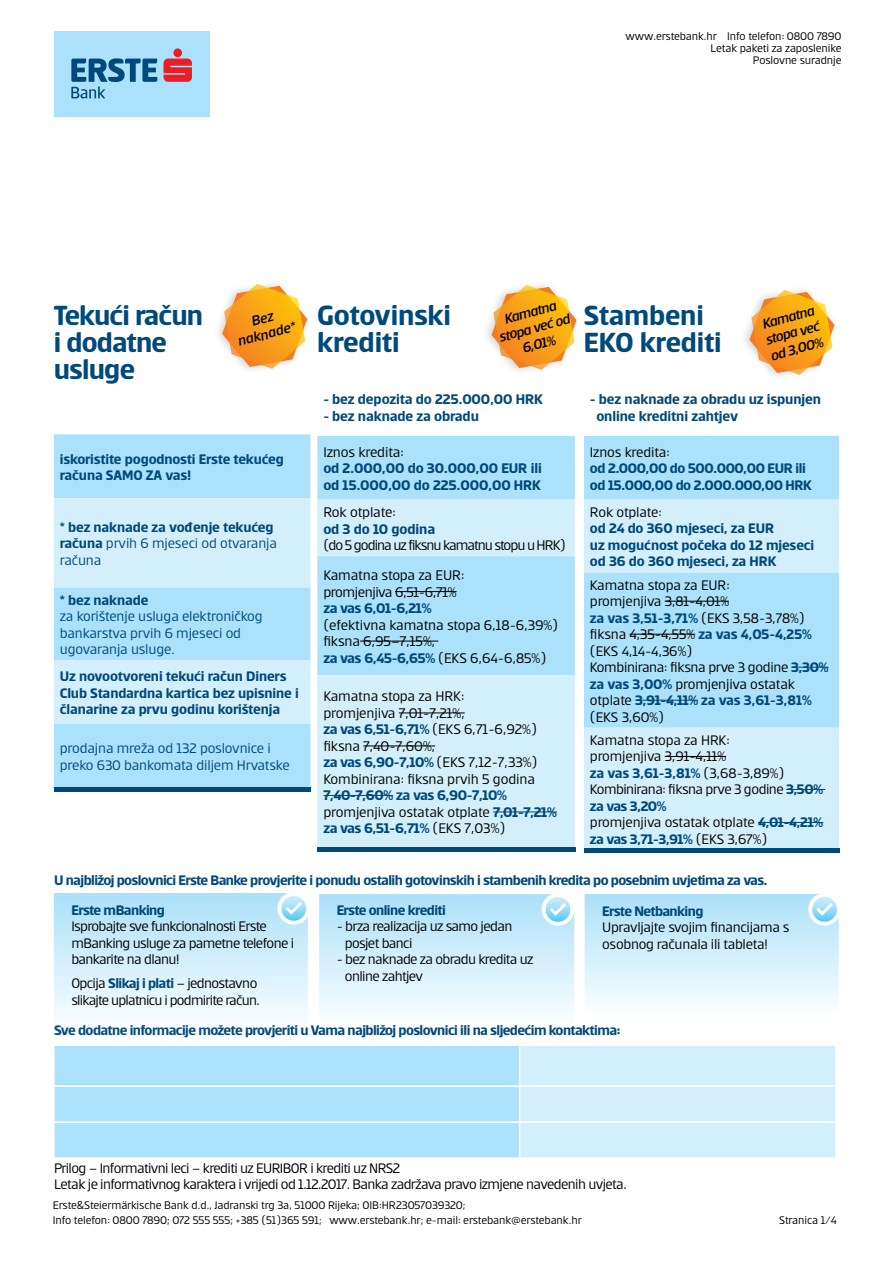
<style>
.page{position:relative;width:893px;height:1263px;background:#fff}
.page>*{position:absolute;margin:0;border:0;box-sizing:border-box;transform-origin:0 0}
.t1{font:700 30.3px/27.3px "Erste";letter-spacing:-.015em;color:#00497c}
.t2{font:700 30px/27px "Erste";letter-spacing:-.025em;color:#00497c}
.t3{font:15.15px/16.5px "Erste";letter-spacing:-.015em;color:#000}
.t4{font:700 15.15px/16.5px "Erste";letter-spacing:-.01em;color:#00497c}
.t5{font:700 15.15px/16.5px "Erste";letter-spacing:-.03em;color:#00497c}
.t6{font:15.15px/30px "Erste";letter-spacing:-.065em;color:#000}
.t7{font:15px/16.5px "Erste";letter-spacing:-.015em;color:#000}
.t8{font:15px/16.5px "Erste";letter-spacing:-.04em;color:#000}
.t9{font:700 15px/16.5px "Erste";letter-spacing:-.03em;color:#00497c}
.t10{font:700 15px/16.5px "Erste";letter-spacing:-.01em;color:#00497c}
.t11{font:15px/16.5px "Erste";letter-spacing:-.01em;color:#00497c}
.t12{font:italic 500 15px/16.5px "Erste";color:#000;text-align:center}
.t13{font:15px/16.5px "Erste";letter-spacing:-.02em;color:#000}
.t14{font:15px "Erste";letter-spacing:-.01em;color:#000}
.t15{font:12px/12px "Erste";letter-spacing:-.01em;color:#000;text-align:right}
.s1{font-weight:400}
.s2{font-weight:700;color:#00497c}
.s3{font-weight:400;color:#000}
</style>
<div class="page">
<div style="left:54px;top:434px;width:256px;height:353px;background:#abe1fa"></div>
<svg style="left:54px;top:498px;width:256px;height:226px;background:#c6eafb"></svg>
<svg style="left:222px;top:284px;width:85px;height:85px"></svg>
<div style="left:317px;top:436px;width:258px;height:64px;background:#abe1fa"></div>
<svg style="left:317px;top:500px;width:258px;height:347px;background:#c5e9fa"></svg>
<hr style="left:395px;top:591px;width:62px;height:1px;background:#000">
<hr style="left:360px;top:641px;width:78px;height:1px;background:#000">
<hr style="left:399px;top:712px;width:66px;height:1px;background:#000">
<hr style="left:363px;top:745px;width:72px;height:1px;background:#000">
<hr style="left:323px;top:795px;width:70px;height:1px;background:#00497c">
<hr style="left:493px;top:811px;width:64px;height:1px;background:#00497c">
<svg style="left:491px;top:285px;width:85px;height:85px"></svg>
<hr style="left:54px;top:787px;width:256px;height:4px;background:#00497c">
<hr style="left:317px;top:847px;width:258px;height:4px;background:#00497c">
<div style="left:584px;top:436px;width:255px;height:64px;background:#abe1fa"></div>
<svg style="left:584px;top:500px;width:255px;height:348px;background:#c1e8fa"></svg>
<hr style="left:665px;top:601px;width:64px;height:1px;background:#000">
<hr style="left:629px;top:634px;width:66px;height:1px;background:#000">
<hr style="left:791px;top:667px;width:37px;height:1px;background:#00497c">
<hr style="left:635px;top:700px;width:63px;height:1px;background:#00497c">
<hr style="left:665px;top:756px;width:61px;height:1px;background:#000">
<hr style="left:786px;top:789px;width:39px;height:1px;background:#00497c">
<hr style="left:758px;top:822px;width:65px;height:1px;background:#00497c">
<svg style="left:749px;top:290px;width:85px;height:85px"></svg>
<div style="left:584px;top:848px;width:255px;height:5px;background:#00497c"></div>
<div style="left:55px;top:1046px;width:464px;height:111px;background:#abe1fa"></div>
<div style="left:520px;top:1046px;width:315px;height:111px;background:#d4effc"></div>
<hr style="left:53px;top:1085px;width:467px;height:2px;background:#fff">
<hr style="left:520px;top:1085px;width:317px;height:2px;background:#fff">
<hr style="left:53px;top:1121px;width:467px;height:2px;background:#fff">
<hr style="left:520px;top:1121px;width:317px;height:2px;background:#fff">
<div style="left:54px;top:31px;width:156px;height:85px;background:#abe1fa"></div>
<svg style="left:71px;top:58px;width:86px;height:40px"></svg>
<svg style="left:164px;top:48px;width:28px;height:34px"></svg>
<svg style="left:54px;top:893px;width:254px;height:125px;background:#cfedfb"></svg>
<svg style="left:319px;top:894px;width:255px;height:119px;background:#cfedfb"></svg>
<svg style="left:585px;top:894px;width:254px;height:109px;background:#cfedfb"></svg>
<p class="t15" style="left:626px;top:30px;width:218px">www.erstebank.hr Info telefon: 0800 7890<br>Letak paketi za zaposlenike<br>Poslovne suradnje</p>
<h2 class="t2" style="left:54px;top:301px;width:151px">Tekući račun i dodatne usluge</h2>
<p class="t12" style="left:231px;top:318px;width:61px;rotate:-15deg">Bez naknade*</p>
<h1 class="t1" style="left:317px;top:301px;width:135px">Gotovinski krediti</h1>
<p class="t12" style="left:493px;top:313px;width:75px;rotate:-15deg">Kamatna stopa već od<br>6,01%</p>
<h2 class="t2" style="left:584px;top:302px;width:139px">Stambeni<br>EKO krediti</h2>
<p class="t12" style="left:759px;top:316px;width:57px;text-align:justify;rotate:-15deg">Kamatna stopa već od 3,00%</p>
<p class="t10" style="left:60px;top:450px;width:226px">iskoristite pogodnosti Erste tekućeg računa SAMO ZA vas!</p>
<p class="t10" style="left:60px;top:518px;width:219px">* bez naknade za vođenje tekućeg računa <span class="s1">prvih 6 mjeseci od otvaranja računa</span></p>
<p class="t10" style="left:60px;top:591px;width:90px">* bez naknade</p>
<p class="t11" style="left:60px;top:608px;width:204px">za korištenje usluga elektroničkog bankarstva prvih 6 mjeseci od ugovaranja usluge.</p>
<p class="t10" style="left:60px;top:668px;width:240px">Uz novootvoreni tekući račun Diners<br>Club Standardna kartica bez upisnine i članarine za prvu godinu korištenja</p>
<p class="t11" style="left:60px;top:740px;width:231px">prodajna mreža od 132 poslovnice i preko 630 bankomata diljem Hrvatske</p>
<p class="t4" style="left:323px;top:391px;width:221px">- bez depozita do 225.000,00 HRK</p>
<p class="t4" style="left:323px;top:407px;width:157px">- bez naknade za obradu</p>
<p class="t3" style="left:323px;top:444px;width:82px">Iznos kredita:</p>
<p class="t4" style="left:323px;top:460px;width:220px">od 2.000,00 do 30.000,00 EUR ili od 15.000,00 do 225.000,00 HRK</p>
<p class="t3" style="left:323px;top:504px;width:74px">Rok otplate:</p>
<p class="t4" style="left:323px;top:520px;width:113px">od 3 do 10 godina</p>
<p class="t6" style="left:323px;top:530px;width:244px">(do 5 godina uz fiksnu kamatnu stopu u HRK)<br>Kamatna stopa za EUR:</p>
<p class="t3" style="left:323px;top:583px;width:135px">promjenjiva 6,51-6,71%</p>
<p class="t4" style="left:323px;top:600px;width:110px">za vas 6,01-6,21%</p>
<p class="t3" style="left:323px;top:616px;width:236px">(efektivna kamatna stopa 6,18-6,39%) fiksna 6,95–7,15%,<br><span class="s2">za vas 6,45-6,65%</span> (EKS 6,64-6,85%)</p>
<p class="t3" style="left:323px;top:688px;width:216px">Kamatna stopa za HRK: promjenjiva 7,01-7,21%,<br><span class="s2">za vas 6,51-6,71%</span> (EKS 6,71-6,92%) fiksna 7,40-7,60%,<br><span class="s2">za vas 6,90-7,10%</span> (EKS 7,12-7,33%)<br>Kombinirana: fiksna prvih 5 godina</p>
<p class="t5" style="left:323px;top:787px;width:235px">7,40-7,60% za vas 6,90-7,10% <span class="s3">promjenjiva ostatak otplate</span> 7,01-7,21% za vas 6,51-6,71% <span class="s3">(EKS 7,03%)</span></p>
<p class="t4" style="left:596px;top:391px;width:226px;text-indent:-6px">- bez naknade za obradu uz ispunjen online kreditni zahtjev</p>
<p class="t14" style="left:590px;top:444px;width:81px">Iznos kredita:</p>
<p class="t9" style="left:590px;top:460px;width:223px">od 2.000,00 do 500.000,00 EUR ili od 15.000,00 do 2.000.000,00 HRK</p>
<p class="t14" style="left:590px;top:504px;width:73px">Rok otplate:</p>
<p class="t10" style="left:590px;top:520px;width:226px">od 24 do 360 mjeseci, za EUR<br>uz mogućnost počeka do 12 mjeseci od 36 do 360 mjeseci, za HRK</p>
<p class="t7" style="left:590px;top:576px;width:240px">Kamatna stopa za EUR:<br>promjenjiva 3,81-4,01%<br><span class="s2">za vas 3,51-3,71%</span> (EKS 3,58-3,78%) fiksna 4,35-4,55% <span class="s2">za vas 4,05-4,25% </span>(EKS 4,14-4,36%)<br>Kombinirana: fiksna prve 3 godine <span class="s2">3,30% za vas 3,00%</span> promjenjiva ostatak otplate <span class="s2">3,91-4,11% za vas 3,61-3,81% </span>(EKS 3,60%)</p>
<p class="t7" style="left:590px;top:732px;width:235px">Kamatna stopa za HRK:<br>promjenjiva 3,91-4,11%<br><span class="s2">za vas 3,61-3,81%</span> (3,68-3,89%)<br>Kombinirana: fiksna prve 3 godine <span class="s2">3,50% za vas 3,20%<br></span>promjenjiva ostatak otplate <span class="s2">4,01-4,21% za vas 3,71-3,91%</span> (EKS 3,67%)</p>
<p class="t9" style="left:54px;top:871px;width:715px">U najbližoj poslovnici Erste Banke provjerite i ponudu ostalih gotovinskih i stambenih kredita po posebnim uvjetima za vas.</p>
<p class="t9" style="left:71px;top:901px;width:95px">Erste mBanking</p>
<p class="t8" style="left:71px;top:918px;width:224px">Isprobajte sve funkcionalnosti Erste mBanking usluge za pametne telefone i bankarite na dlanu!</p>
<p class="t8" style="left:71px;top:975px;width:190px">Opcija <span class="s2">Slikaj i plati</span> – jednostavno slikajte uplatnicu i podmirite račun.</p>
<p class="t9" style="left:337px;top:901px;width:111px">Erste online krediti</p>
<p class="t8" style="left:345px;top:918px;width:169px;text-indent:-8px">- brza realizacija uz samo jedan posjet banci</p>
<p class="t8" style="left:345px;top:951px;width:190px;text-indent:-8px">- bez naknade za obradu kredita uz online zahtjev</p>
<p class="t9" style="left:602px;top:902px;width:103px">Erste Netbanking</p>
<p class="t13" style="left:602px;top:919px;width:189px">Upravljajte svojim financijama s osobnog računala ili tableta!</p>
<p class="t9" style="left:54px;top:1021px;width:568px">Sve dodatne informacije možete provjeriti u Vama najbližoj poslovnici ili na sljedećim kontaktima:</p>
<p class="t8" style="left:54px;top:1159px;width:574px">Prilog – Informativni leci – krediti uz EURIBOR i krediti uz NRS2<br>Letak je informativnog karaktera i vrijedi od 1.12.2017. Banka zadržava pravo izmjene navedenih uvjeta.</p>
<p class="t15" style="left:53px;top:1198px;width:530px;line-height:14.4px;text-align:left">Erste&amp;Steiermärkische Bank d.d., Jadranski trg 3a, 51000 Rijeka; OIB:HR23057039320;<br>Info telefon: 0800 7890; 072 555 555; +385 (51)365 591; www.erstebank.hr; e-mail: erstebank@erstebank.hr</p>
<p class="t15" style="left:779px;top:1214px;width:59px">Stranica 1/4</p>
</div>
